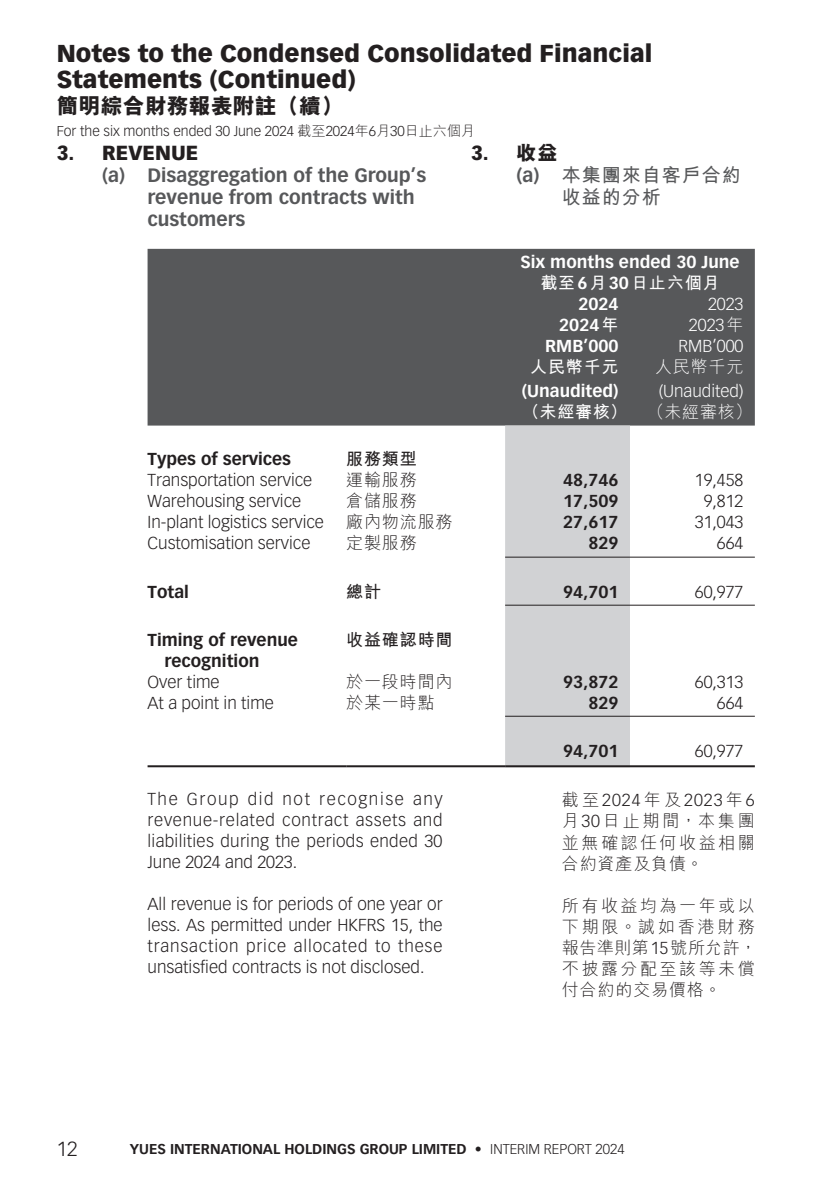
<style>
.page{position:relative;width:840px;height:1191px;background:#fff}
.page>*{position:absolute;margin:0;border:0;box-sizing:border-box;transform-origin:0 0}
.t1{font:900 24px/26px "Vectora LT Std";color:#231f20}
.t2{font:800 22px "M Hei HK";color:#231f20}
._01_H1{font:900 20px "Vectora LT Std";color:#231f20}
.t3{font:300 20px "Vectora LT Std";color:#231f20}
._02_H2{font:700 19px/22px "Vectora LT Std";color:#57585a}
._02_H2-2{font:700 19px/22px "M Hei HK";letter-spacing:.05em;color:#57585a}
._00_txt{font:300 17px/21px "Vectora LT Std";letter-spacing:.01em;color:#231f20;text-align:justify}
._50_Table_txt{font:300 17px "Vectora LT Std";color:#231f20}
._00_txt-2{font:300 17px/21px "M Hei HK";letter-spacing:.15em;color:#231f20;text-align:justify}
._50_Table_txt-2{font:700 17px "Vectora LT Std";color:#231f20}
._50_Table_txt-3{font:700 17px "Vectora LT Std";color:#fff}
._50_Table_txt-4{font:300 17px "M Hei HK";letter-spacing:.05em;color:#231f20}
._50_Table_txt-5{font:300 17px "Vectora LT Std";color:#fff}
._50_Table_txt-6{font:700 17px "M Hei HK";letter-spacing:.05em;color:#fff}
._50_Table_txt-7{font:700 17px "M Hei HK";letter-spacing:.05em;color:#231f20}
._50_Table_txt-8{font:300 17px "M Hei HK";letter-spacing:.05em;color:#fff}
.t4{font:700 14px "Vectora LT Std";color:#231f20}
.t5{font:300 14px "Vectora LT Std";color:#231f20}
.s1{font-family:"M Hei HK";font-weight:800}
.s2{font-family:"Vectora LT Std"}
.s3{font-family:"M Hei HK"}
.s4{font-weight:300}
</style>
<div class="page">
<div style="left:147px;top:249px;width:607px;height:176px;background:#57585a"></div>
<div style="left:505px;top:425px;width:124px;height:340px;background:#d1d2d4"></div>
<hr style="left:505px;top:556px;width:124px;height:1px;background:#231f20">
<hr style="left:629px;top:556px;width:125px;height:1px;background:#231f20">
<hr style="left:505px;top:604px;width:124px;height:1px;background:#231f20">
<hr style="left:629px;top:604px;width:125px;height:1px;background:#231f20">
<hr style="left:505px;top:715px;width:124px;height:1px;background:#231f20">
<hr style="left:629px;top:715px;width:125px;height:1px;background:#231f20">
<hr style="left:147px;top:765px;width:199px;height:2px;background:#231f20">
<hr style="left:346px;top:765px;width:159px;height:2px;background:#231f20">
<hr style="left:505px;top:765px;width:124px;height:2px;background:#231f20">
<hr style="left:629px;top:765px;width:125px;height:2px;background:#231f20">
<p class="t1" style="left:57px;top:41px;width:596px">Notes to the Condensed Consolidated Financial<br>Statements (Continued)</p>
<p class="t2" style="left:57px;top:95px;width:287px">簡明綜合財務報表附註（續）</p>
<p class="_01_H1" style="left:471px;top:140px;width:88px">3. <span class="s1">收益</span></p>
<p class="_02_H2-2" style="left:561px;top:162px;width:180px;text-indent:-45px"><span class="s2">(a)</span> 本集團來自客戶合約收益的分析</p>
<p class="t5" style="left:57px;top:123px;width:419px">For the six months ended 30 June 2024 <span class="s3">截至</span>2024<span class="s3">年</span>6<span class="s3">月</span>30<span class="s3">日止六個月</span></p>
<p class="_01_H1" style="left:57px;top:140px;width:143px">3. REVENUE</p>
<p class="_02_H2" style="left:147px;top:164px;width:280px;text-indent:-45px">(a) Disaggregation of the Group’s revenue from contracts with customers</p>
<p class="_50_Table_txt-3" style="left:520px;top:251px;width:221px">Six months ended 30 June</p>
<p class="_50_Table_txt-6" style="left:540px;top:270px;width:180px">截至<span class="s2">6</span>月<span class="s2">30</span>日止六個月</p>
<p class="_50_Table_txt-3" style="left:578px;top:293px;width:42px">2024</p>
<p class="_50_Table_txt-5" style="left:707px;top:294px;width:37px">2023</p>
<p class="_50_Table_txt-3" style="left:559px;top:314px;width:61px">2024<span class="s3">年</span></p>
<p class="_50_Table_txt-5" style="left:688px;top:315px;width:56px">2023<span class="s3">年</span></p>
<p class="_50_Table_txt-3" style="left:545px;top:335px;width:75px">RMB’000</p>
<p class="_50_Table_txt-5" style="left:678px;top:336px;width:66px">RMB’000</p>
<p class="_50_Table_txt-6" style="left:530px;top:354px;width:90px">人民幣千元</p>
<p class="_50_Table_txt-8" style="left:654px;top:358px;width:90px">人民幣千元</p>
<p class="_50_Table_txt-3" style="left:521px;top:380px;width:98px">(Unaudited)</p>
<p class="_50_Table_txt-5" style="left:658px;top:381px;width:86px">(Unaudited)</p>
<p class="_50_Table_txt-6" style="left:522px;top:399px;width:106px">（未經審核）</p>
<p class="_50_Table_txt-8" style="left:647px;top:403px;width:106px">（未經審核）</p>
<p class="_50_Table_txt-2" style="left:147px;top:449px;width:145px">Types of services</p>
<p class="_50_Table_txt-7" style="left:346px;top:447px;width:72px">服務類型</p>
<p class="_50_Table_txt" style="left:147px;top:470px;width:166px">Transportation service</p>
<p class="_50_Table_txt-4" style="left:346px;top:471px;width:72px">運輸服務</p>
<p class="_50_Table_txt-2" style="left:563px;top:470px;width:57px">48,746</p>
<p class="_50_Table_txt" style="left:694px;top:470px;width:50px">19,458</p>
<p class="_50_Table_txt" style="left:147px;top:491px;width:155px">Warehousing service</p>
<p class="_50_Table_txt-4" style="left:346px;top:492px;width:72px">倉儲服務</p>
<p class="_50_Table_txt-2" style="left:563px;top:491px;width:57px">17,509</p>
<p class="_50_Table_txt" style="left:703px;top:491px;width:41px">9,812</p>
<p class="_50_Table_txt" style="left:147px;top:512px;width:178px">In-plant logistics service</p>
<p class="_50_Table_txt-4" style="left:346px;top:513px;width:108px">廠內物流服務</p>
<p class="_50_Table_txt-2" style="left:563px;top:512px;width:57px">27,617</p>
<p class="_50_Table_txt" style="left:694px;top:512px;width:50px">31,043</p>
<p class="_50_Table_txt" style="left:147px;top:533px;width:164px">Customisation service</p>
<p class="_50_Table_txt-4" style="left:346px;top:534px;width:72px">定製服務</p>
<p class="_50_Table_txt-2" style="left:588px;top:533px;width:32px">829</p>
<p class="_50_Table_txt" style="left:716px;top:533px;width:28px">664</p>
<p class="_50_Table_txt-2" style="left:147px;top:581px;width:43px">Total</p>
<p class="_50_Table_txt-7" style="left:346px;top:579px;width:36px">總計</p>
<p class="_50_Table_txt-2" style="left:563px;top:581px;width:57px">94,701</p>
<p class="_50_Table_txt" style="left:694px;top:581px;width:50px">60,977</p>
<p class="_50_Table_txt-2" style="left:147px;top:629px;width:152px">Timing of revenue</p>
<p class="_50_Table_txt-2" style="left:164px;top:650px;width:96px">recognition</p>
<p class="_50_Table_txt-7" style="left:346px;top:627px;width:108px">收益確認時間</p>
<p class="_50_Table_txt" style="left:147px;top:671px;width:74px">Over time</p>
<p class="_50_Table_txt-4" style="left:346px;top:672px;width:108px">於一段時間內</p>
<p class="_50_Table_txt-2" style="left:563px;top:671px;width:57px">93,872</p>
<p class="_50_Table_txt" style="left:694px;top:671px;width:50px">60,313</p>
<p class="_50_Table_txt" style="left:147px;top:692px;width:128px">At a point in time</p>
<p class="_50_Table_txt-4" style="left:346px;top:693px;width:90px">於某一時點</p>
<p class="_50_Table_txt-2" style="left:588px;top:692px;width:32px">829</p>
<p class="_50_Table_txt" style="left:716px;top:692px;width:28px">664</p>
<p class="_50_Table_txt-2" style="left:563px;top:740px;width:57px">94,701</p>
<p class="_50_Table_txt" style="left:694px;top:740px;width:50px">60,977</p>
<p class="_00_txt" style="left:147px;top:788px;width:296px">The Group did not recognise any revenue-related contract assets and liabilities during the periods ended 30<br>June 2024 and 2023.</p>
<p class="_00_txt" style="left:147px;top:893px;width:296px">All revenue is for periods of one year or less. As permitted under HKFRS 15, the transaction price allocated to these unsatisfied contracts is not disclosed.</p>
<p class="_00_txt-2" style="left:561px;top:789px;width:194px">截至<span class="s2">2024</span>年及<span class="s2">2023</span>年<span class="s2">6</span>月<span class="s2">30</span>日止期間，本集團並無確認任何收益相關合約資產及負債。</p>
<p class="_00_txt-2" style="left:561px;top:894px;width:196px;text-align:left">所有收益均為一年或以下期限。誠如香港財務報告準則第<span class="s2">15</span>號所允許，不披露分配至該等未償付合約的交易價格。</p>
<p class="t3" style="left:57px;top:1137px;width:22px">12</p>
<p class="t4" style="left:130px;top:1140px;width:496px">YUES INTERNATIONAL HOLDINGS GROUP LIMITED • <span class="s4">INTERIM REPORT 2024</span></p>
</div>
